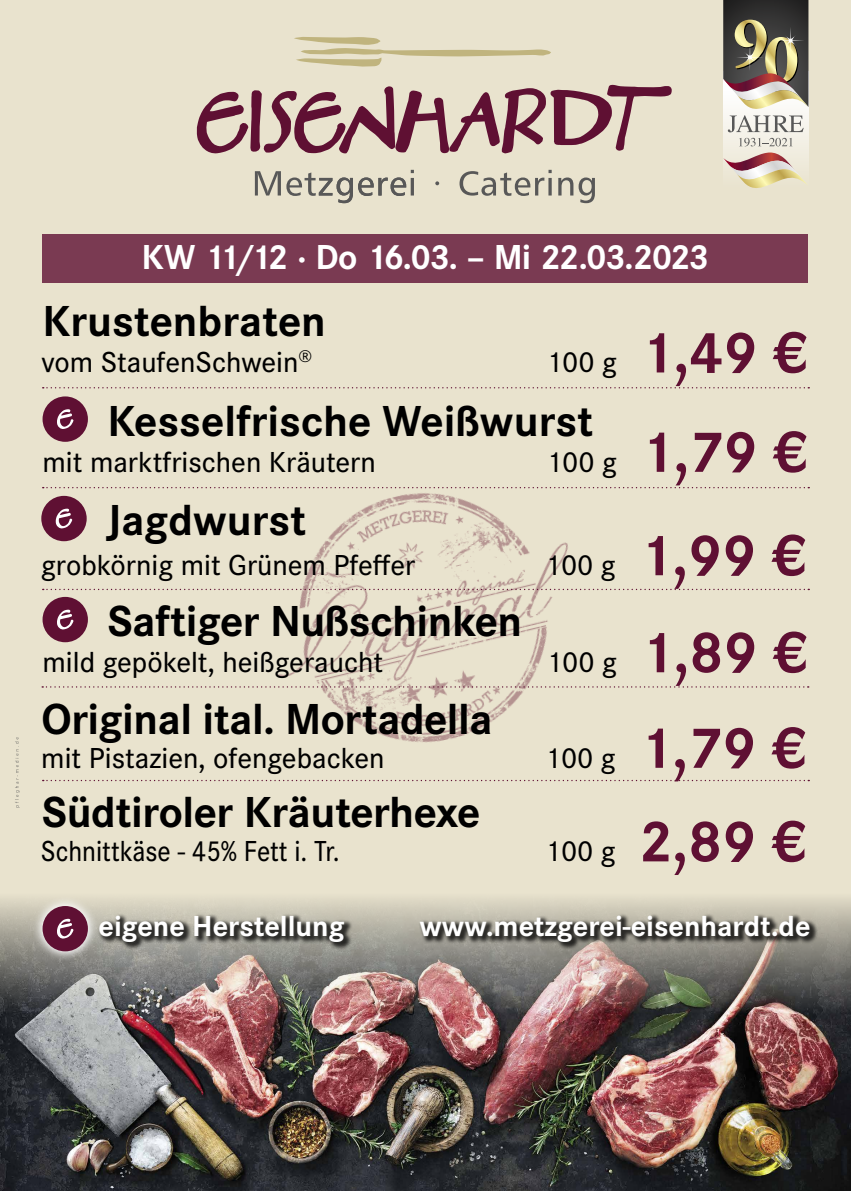
<style>
.page{position:relative;width:851px;height:1191px;background:#fff}
.page>*{position:absolute;margin:0;border:0;box-sizing:border-box;transform-origin:0 0}
.t1{font:700 60px "Corporate S";color:#5f1033}
.t2{font:700 45px "Corporate S";letter-spacing:-.01em;color:#000}
.t3{font:700 36px "Corporate S Pro";letter-spacing:-.05em;color:#fff}
.t4{font:500 30px "Corporate S";color:#000}
.t5{font:700 30px "Corporate S";color:#fff}
.t6{font:500 30px "Corporate S";color:#000;scale:.9 1}
.s1{font-weight:500;font-size:30px;color:#000}
</style>
<div class="page">
<div style="left:0;top:0;width:850px;height:1191px;background:#e9e3ce"></div>
<img style="left:231px;top:488px;width:389px;height:294px">
<svg style="left:15px;top:737px;width:5px;height:70px"></svg>
<div style="left:43px;top:234px;width:765px;height:49px;background:#7a3a52"></div>
<svg style="left:255px;top:170px;width:340px;height:33px"></svg>
<svg style="left:197px;top:85px;width:474px;height:69px"></svg>
<svg style="left:294px;top:37px;width:257px;height:30px"></svg>
<img style="left:0;top:898px;width:850px;height:293px">
<svg style="left:33px;top:898px;width:65px;height:63px"></svg>
<div style="left:43px;top:906px;width:45px;height:45px;background:#5f1033;border-radius:50%"></div>
<svg style="left:57px;top:918px;width:16px;height:21px"></svg>
<div style="left:723px;top:71px;width:85px;height:117px;background:linear-gradient(to right,#f4f1e7,#f4f1e7)"></div>
<svg style="left:723px;top:0;width:85px;height:132px;background:#8a8275"></svg>
<svg style="left:723px;top:138px;width:85px;height:50px"></svg>
<div style="left:98px;top:913px;width:255px;height:37px;background:#000;opacity:.75"></div>
<div style="left:418px;top:913px;width:400px;height:37px;background:#000;opacity:.75"></div>
<div style="left:41px;top:496px;width:46px;height:45px;background:#5f1033;border-radius:50%"></div>
<svg style="left:56px;top:508px;width:16px;height:21px"></svg>
<div style="left:43px;top:396px;width:45px;height:46px;background:#5f1033;border-radius:50%"></div>
<svg style="left:57px;top:409px;width:16px;height:20px"></svg>
<div style="left:43px;top:597px;width:45px;height:45px;background:#5f1033;border-radius:50%"></div>
<svg style="left:57px;top:609px;width:16px;height:21px"></svg>
<svg style="left:43px;top:487px;width:766px;height:1px"></svg>
<svg style="left:43px;top:387px;width:766px;height:1px"></svg>
<svg style="left:43px;top:589px;width:766px;height:1px"></svg>
<svg style="left:42px;top:686px;width:766px;height:1px"></svg>
<svg style="left:43px;top:780px;width:766px;height:1px"></svg>
<p class="t3" style="left:141px;top:229px;width:569px">KW 11/12 · Do 16.03. – Mi 22.03.2023</p>
<h2 class="t2" style="left:43px;top:290px;width:285px">Krustenbraten</h2>
<p class="t4" style="left:42px;top:343px;width:272px">vom StaufenSchwein<sup>®</sup></p>
<h1 class="t1" style="left:546px;top:311px;width:262px"><span class="s1">100 g</span> 1,49 €</h1>
<h2 class="t2" style="left:108px;top:390px;width:487px">Kesselfrische Weißwurst</h2>
<p class="t4" style="left:43px;top:442px;width:335px">mit marktfrischen Kräutern</p>
<h1 class="t1" style="left:546px;top:410px;width:262px"><span class="s1">100 g</span> 1,79 €</h1>
<h2 class="t2" style="left:106px;top:489px;width:201px">Jagdwurst</h2>
<p class="t4" style="left:41px;top:545px;width:376px">grobkörnig mit Grünem Pfeffer</p>
<h2 class="t2" style="left:108px;top:590px;width:416px">Saftiger Nußschinken</h2>
<p class="t4" style="left:43px;top:642px;width:342px">mild gepökelt, heißgeraucht</p>
<h2 class="t2" style="left:42px;top:687px;width:452px">Original ital. Mortadella</h2>
<p class="t4" style="left:41px;top:738px;width:344px">mit Pistazien, ofengebacken</p>
<h2 class="t2" style="left:42px;top:781px;width:440px">Südtiroler Kräuterhexe</h2>
<p class="t6" style="left:41px;top:832px;width:333px">Schnittkäse - 45% Fett i. Tr.</p>
<h1 class="t1" style="left:544px;top:514px;width:262px"><span class="s1">100 g</span> 1,99 €</h1>
<h1 class="t1" style="left:546px;top:611px;width:262px"><span class="s1">100 g</span> 1,89 €</h1>
<h1 class="t1" style="left:544px;top:706px;width:262px"><span class="s1">100 g</span> 1,79 €</h1>
<h1 class="t1" style="left:544px;top:800px;width:262px"><span class="s1">100 g</span> 2,89 €</h1>
<p class="t5" style="left:99px;top:904px;width:247px">eigene Herstellung</p>
<p class="t5" style="left:419px;top:904px;width:392px">www.metzgerei-eisenhardt.de</p>
</div>
